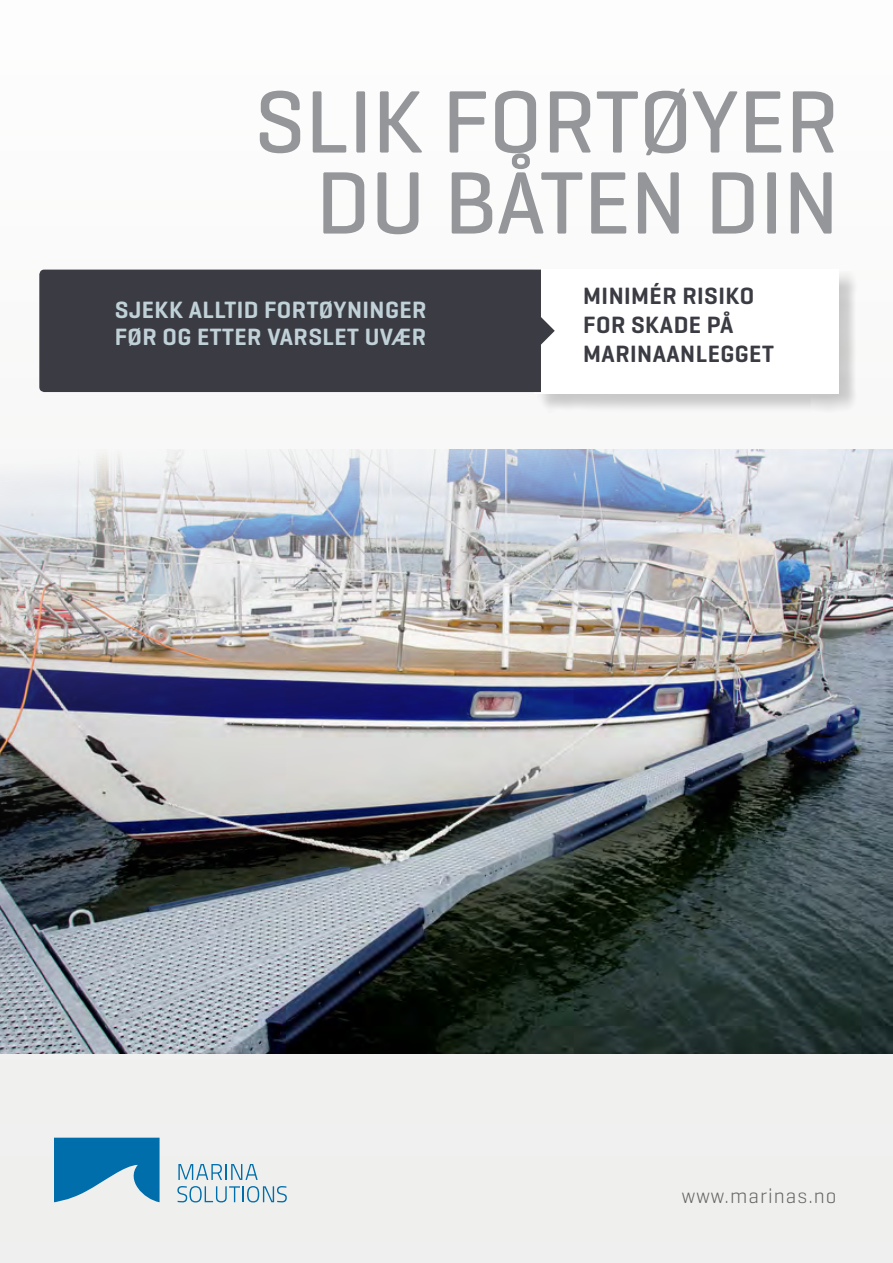
<style>
.page{position:relative;width:893px;height:1263px;background:#fafafa}
.page>*{position:absolute;margin:0;border:0;box-sizing:border-box;transform-origin:0 0}
.t1{font:500 90px "Geogrotesque";color:#94969a}
.Brødtekst{font:600 24px "Geogrotesque";letter-spacing:.02em;color:#c1d1d8}
.Brødtekst-2{font:600 24px "Geogrotesque";letter-spacing:.02em;color:#3b3c43}
.t2{font:300 21px "Geogrotesque";letter-spacing:.05em;color:#646464}
</style>
<div class="page">
<img style="left:0;top:449px;width:893px;height:604px">
<div style="left:537px;top:271px;width:320px;height:141px;background:#000;opacity:.2"></div>
<div style="left:535px;top:269px;width:304px;height:124px;background:#fff"></div>
<div style="left:39px;top:270px;width:516px;height:122px;background:#3b3c43"></div>
<svg style="left:178px;top:1164px;width:80px;height:16px"></svg>
<svg style="left:177px;top:1186px;width:110px;height:16px"></svg>
<svg style="left:54px;top:1138px;width:106px;height:64px"></svg>
<p class="t1" style="left:254px;top:66px;width:586px">SLIK FORTØYER</p>
<p class="t1" style="left:316px;top:147px;width:524px">DU BÅTEN DIN</p>
<p class="Brødtekst" style="left:115px;top:295px;width:313px">SJEKK ALLTID FORTØYNINGER</p>
<p class="Brødtekst" style="left:115px;top:322px;width:313px">FØR OG ETTER VARSLET UVÆR</p>
<p class="Brødtekst-2" style="left:583px;top:281px;width:172px">MINIMÉR RISIKO</p>
<p class="Brødtekst-2" style="left:583px;top:310px;width:152px">FOR SKADE PÅ</p>
<p class="Brødtekst-2" style="left:583px;top:338px;width:192px">MARINAANLEGGET</p>
<p class="t2" style="left:682px;top:1183px;width:156px">www.marinas.no</p>
</div>
